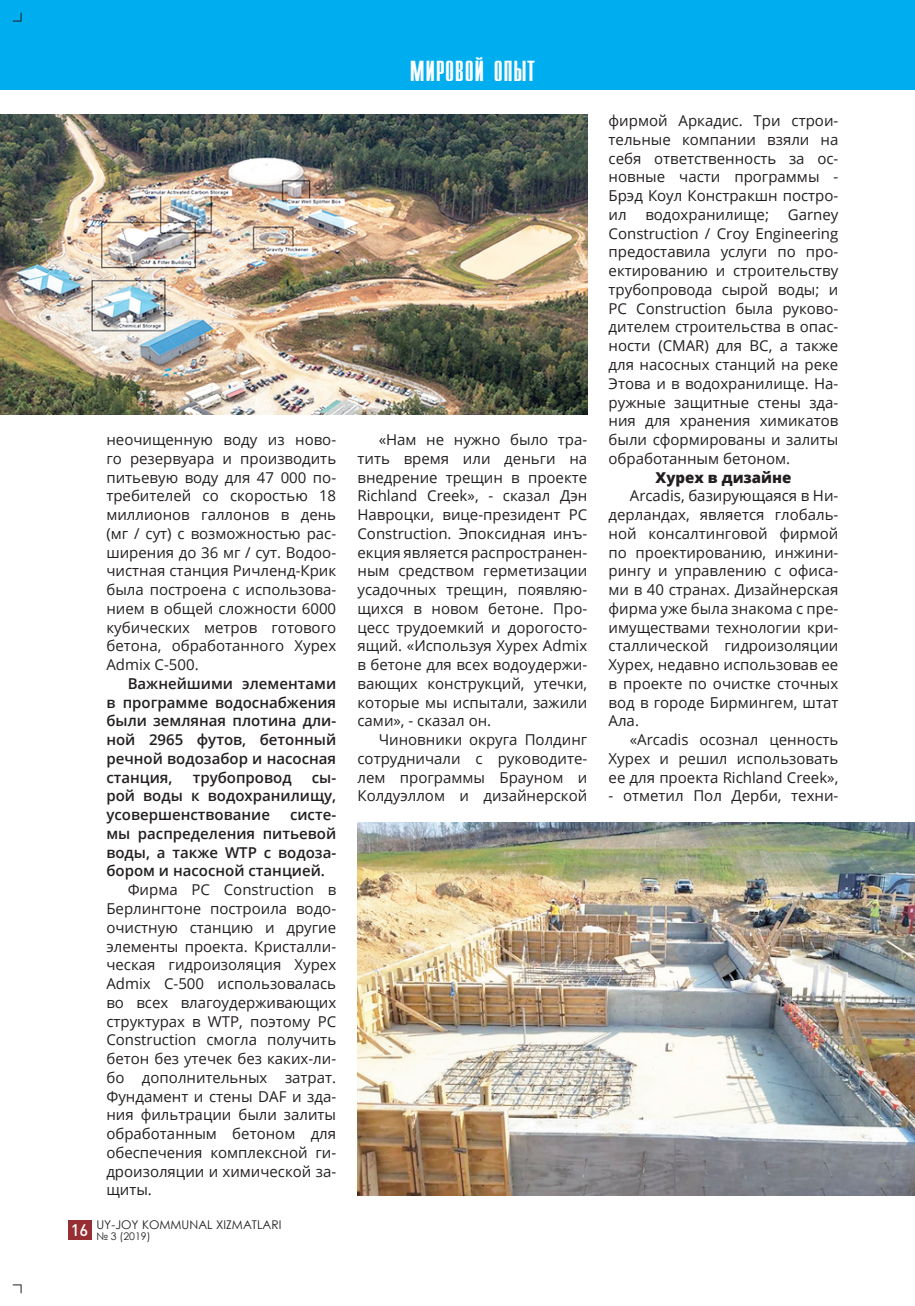
<style>
.page{position:relative;width:915px;height:1306px;background:#fff}
.page>*{position:absolute;margin:0;border:0;box-sizing:border-box;transform-origin:0 0}
.Rubrika{font:24px "Virtec Compact Uz";letter-spacing:.025em;color:#fff}
.t1{font:15px/18.8px "Open Sans";color:#231f20;text-align:justify}
.t2{font:600 15px/18.8px "Open Sans";color:#231f20;text-align:justify}
.t3{font:800 15px "Open Sans";color:#231f20}
.t4{font:12px "Century Gothic";color:#231f20}
.t5{font:10.5px "Century Gothic";color:#231f20}
.s1{font-family:"DIN Pro";font-weight:500;font-size:16.5px;color:#fff}
</style>
<div class="page">
<div style="left:0;top:0;width:914px;height:89px;background:#00aeef"></div>
<div style="left:68px;top:1219px;width:23px;height:20px;background:#962e33"></div>
<img style="left:0;top:115px;width:587px;height:299px">
<img style="left:357px;top:822px;width:557px;height:373px">
<svg style="left:13px;top:13px;width:9px;height:9px"></svg>
<svg style="left:13px;top:1284px;width:9px;height:9px"></svg>
<p class="Rubrika" style="left:409px;top:56px;width:127px">МИРОВОЙ ОПЫТ</p>
<p class="t1" style="left:106px;top:430px;width:231px">неочищенную воду из ново&shy;го резервуара и производить питьевую воду для 47 000 по&shy;требителей со скоростью 18 миллионов галлонов в день (мг / сут) с возможностью рас&shy;ширения до 36 мг / сут. Водоо&shy;чистная станция Ричленд-Крик была построена с использова&shy;нием в общей сложности 6000 кубических метров готового бетона, обработанного Xypex Admix C-500.</p>
<p class="t2" style="left:106px;top:673px;width:231px;text-indent:21px">Важнейшими элементами в программе водоснабжения были земляная плотина дли&shy;ной 2965 футов, бетонный речной водозабор и насосная станция,</p>
<p class="t2" style="left:193px;top:767px;width:100px">трубопровод</p>
<p class="t2" style="left:106px;top:767px;width:231px;text-indent:205px">сы&shy;рой воды к водохранилищу, усовершенствование</p>
<p class="t2" style="left:106px;top:805px;width:231px;text-indent:183px">систе&shy;мы распределения питьевой воды, а также WTP с водоза&shy;бором и насосной станцией.</p>
<p class="t1" style="left:106px;top:880px;width:231px;text-indent:21px">Фирма PC Construction в Берлингтоне построила водо&shy;очистную станцию и другие элементы проекта. Кристалли&shy;ческая гидроизоляция Xypex Admix C-500 использовалась во всех влагоудерживающих структурах в WTP, поэтому PC Construction смогла получить бетон без утечек без каких-ли&shy;бо дополнительных затрат.<br>Фундамент и стены DAF и зда&shy;ния фильтрации были залиты обработанным бетоном для обеспечения комплексной ги&shy;дроизоляции и химической за&shy;щиты.</p>
<p class="t4" style="left:71px;top:1216px;width:212px"><span class="s1">16</span> UY-JOY KОMМUNAL XIZMATLARI</p>
<p class="t5" style="left:96px;top:1228px;width:56px">№ 3 (2019)</p>
<p class="t1" style="left:357px;top:430px;width:231px;text-indent:21px">«Нам не нужно было тра&shy;тить время или деньги на внедрение трещин в проекте Richland Creek», - сказал Дэн Навроцки, вице-президент PC Construction. Эпоксидная инъ&shy;екция является распространен&shy;ным средством герметизации усадочных трещин, появляю&shy;щихся в новом бетоне. Про&shy;цесс трудоемкий и дорогосто&shy;ящий. «Используя Xypex Admix в бетоне для всех водоудержи&shy;вающих конструкций, утечки, которые мы испытали, зажили сами», - сказал он.</p>
<p class="t1" style="left:357px;top:730px;width:231px;text-indent:21px">Чиновники округа Полдинг сотрудничали с руководите&shy;лем программы Брауном и Колдуэллом и дизайнерской</p>
<p class="t1" style="left:608px;top:111px;width:231px">фирмой Аркадис. Три строи&shy;тельные компании взяли на себя ответственность за ос&shy;новные части программы - Брэд Коул Констракшн постро&shy;ил водохранилище; Garney Construction / Croy Engineering предоставила услуги по про&shy;ектированию и строительству трубопровода сырой воды; и PC Construction была руково&shy;дителем строительства в опас&shy;ности (CMAR) для ВС, а также для насосных станций на реке Этова и в водохранилище. На&shy;ружные защитные стены зда&shy;ния для хранения химикатов были сформированы и залиты обработанным бетоном.</p>
<p class="t3" style="left:655px;top:465px;width:137px">Xypex в дизайне</p>
<p class="t1" style="left:608px;top:486px;width:231px;text-indent:21px">Arcadis, базирующаяся в Ни&shy;дерландах, является глобаль&shy;ной консалтинговой фирмой по проектированию, инжини&shy;рингу и управлению с офиса&shy;ми в 40 странах. Дизайнерская фирма уже была знакома с пре&shy;имуществами технологии кри&shy;сталлической гидроизоляции Xypex, недавно использовав ее в проекте по очистке сточных вод в городе Бирмингем, штат Ала.</p>
<p class="t1" style="left:608px;top:730px;width:231px;text-indent:21px">«Arcadis осознал ценность Xypex и решил использовать ее для проекта Richland Creek»,</p>
<p class="t1" style="left:608px;top:786px;width:231px">- отметил Пол Дерби, техни-</p>
</div>
